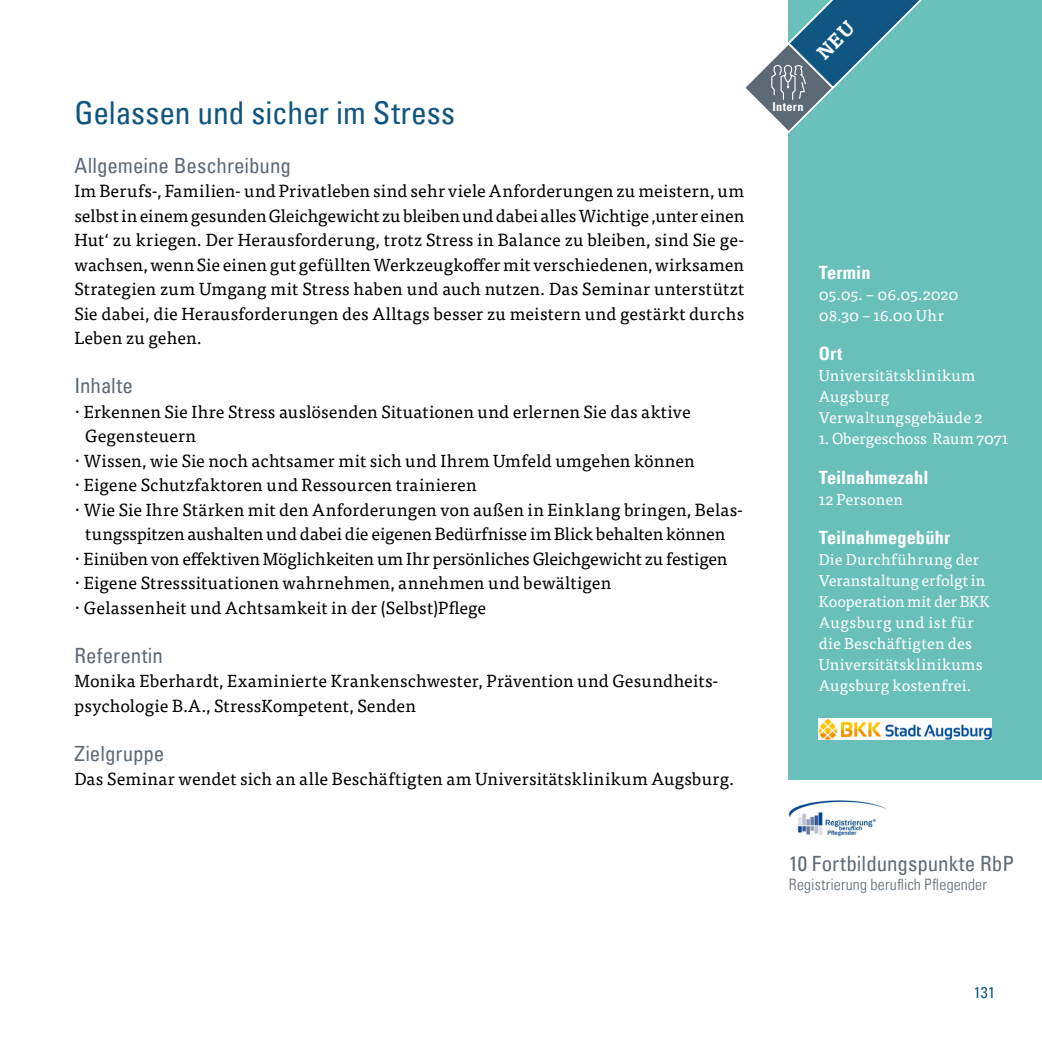
<style>
.page{position:relative;width:1042px;height:1042px;background:#fff}
.page>*{position:absolute;margin:0;border:0;box-sizing:border-box;transform-origin:0 0}
.t1{font:condensed 31.5px "Univers Com 57";letter-spacing:-.005em;color:#0e5581}
.t2{font:condensed 21px "Univers Com 57";letter-spacing:-.005em;color:#5d6975}
.t3{font:18.38px "Univers Com 67 Bold Cond";letter-spacing:.005em;color:#fff}
.t4{font:17.5px/24.5px "Tisa OT";letter-spacing:.01em;color:#000;text-align:justify}
.t5{font:17.5px "Tisa OT";letter-spacing:-.01em;color:#000}
.t6{font:15.75px/21px "Tisa OT";letter-spacing:.01em;color:#fff}
.t7{font:15.75px "Univers Com 47 Light Cond";letter-spacing:.015em;color:#5d6975}
.t8{font:condensed 15.75px "Univers Com 57";color:#0e5581}
.t9{font:12.25px "Univers Com 67 Bold Cond";letter-spacing:.03em;color:#fff}
</style>
<div class="page">
<div style="left:789px;top:0;width:253px;height:779px;background:#69c0bb"></div>
<img style="left:819px;top:718px;width:172px;height:21px">
<img style="left:789px;top:800px;width:98px;height:37px">
<svg style="left:746px;top:0;width:176px;height:135px"></svg>
<h1 class="t1" style="left:74px;top:93px;width:382px">Gelassen und sicher im Stress</h1>
<p class="t2" style="left:74px;top:152px;width:218px">Allgemeine Beschreibung</p>
<p class="t4" style="left:74px;top:179px;width:671px">Im Berufs-, Familien- und Privatleben sind sehr viele Anforderungen zu meistern, um selbst in einem gesunden Gleichgewicht zu bleiben und dabei alles Wichtige ‚unter einen Hut‘ zu kriegen. Der Herausforderung, trotz Stress in Balance zu bleiben, sind Sie ge&shy;wachsen, wenn Sie einen gut gefüllten Werkzeugkoffer mit verschiedenen, wirksamen Strategien zum Umgang mit Stress haben und auch nutzen. Das Seminar unterstützt Sie dabei, die Herausforderungen des Alltags besser zu meistern und gestärkt durchs Leben zu gehen.</p>
<p class="t2" style="left:74px;top:372px;width:60px">Inhalte</p>
<p class="t4" style="left:74px;top:400px;width:618px">· Erkennen Sie Ihre Stress auslösenden Situationen und erlernen Sie das aktive</p>
<p class="t4" style="left:85px;top:424px;width:113px">Gegensteuern</p>
<p class="t4" style="left:74px;top:449px;width:622px">· Wissen, wie Sie noch achtsamer mit sich und Ihrem Umfeld umgehen können</p>
<p class="t4" style="left:74px;top:473px;width:404px">· Eigene Schutzfaktoren und Ressourcen trainieren</p>
<p class="t4" style="left:74px;top:498px;width:670px">· Wie Sie Ihre Stärken mit den Anforderungen von außen in Einklang bringen, Belas-</p>
<p class="t5" style="left:85px;top:524px;width:641px">tungsspitzen aushalten und dabei die eigenen Bedürfnisse im Blick behalten können</p>
<p class="t5" style="left:74px;top:548px;width:654px">· Einüben von effektiven Möglichkeiten um Ihr persönliches Gleichgewicht zu festigen</p>
<p class="t4" style="left:74px;top:571px;width:538px">· Eigene Stresssituationen wahrnehmen, annehmen und bewältigen</p>
<p class="t4" style="left:74px;top:596px;width:413px">· Gelassenheit und Achtsamkeit in der (Selbst)Pflege</p>
<p class="t2" style="left:74px;top:642px;width:90px">Referentin</p>
<p class="t4" style="left:74px;top:669px;width:645px">Monika Eberhardt, Examinierte Krankenschwester, Prävention und Gesundheits&shy;psychologie B.A., StressKompetent, Senden</p>
<p class="t2" style="left:74px;top:740px;width:91px">Zielgruppe</p>
<p class="t4" style="left:74px;top:767px;width:661px">Das Seminar wendet sich an alle Beschäftigten am Universitätsklinikum Augsburg.</p>
<p class="t9" style="left:772px;top:99px;width:33px">Intern</p>
<p class="t3" style="left:819px;top:261px;width:53px">Termin</p>
<p class="t6" style="left:819px;top:284px;width:141px">05.05. – 06.05.2020<br>08.30 – 16.00 Uhr</p>
<p class="t3" style="left:819px;top:342px;width:25px">Ort</p>
<p class="t6" style="left:819px;top:365px;width:165px">Universitätsklinikum<br>Augsburg<br>Verwaltungsgebäude 2</p>
<p class="t6" style="left:819px;top:428px;width:191px">1. Obergeschoss Raum 7071</p>
<p class="t3" style="left:819px;top:466px;width:111px">Teilnahmezahl</p>
<p class="t6" style="left:819px;top:489px;width:86px">12 Personen</p>
<p class="t3" style="left:819px;top:526px;width:133px">Teilnahmegebühr</p>
<p class="t6" style="left:819px;top:549px;width:173px">Die Durchführung der<br>Veranstaltung erfolgt in<br>Kooperation mit der BKK<br>Augsburg und ist für die Beschäftigten des<br>Universitätsklinikums<br>Augsburg kostenfrei.</p>
<p class="t2" style="left:789px;top:850px;width:227px">10 Fortbildungspunkte RbP</p>
<p class="t7" style="left:789px;top:875px;width:199px">Registrierung beruflich Pflegender</p>
<p class="t8" style="left:973px;top:982px;width:23px">131</p>
</div>
